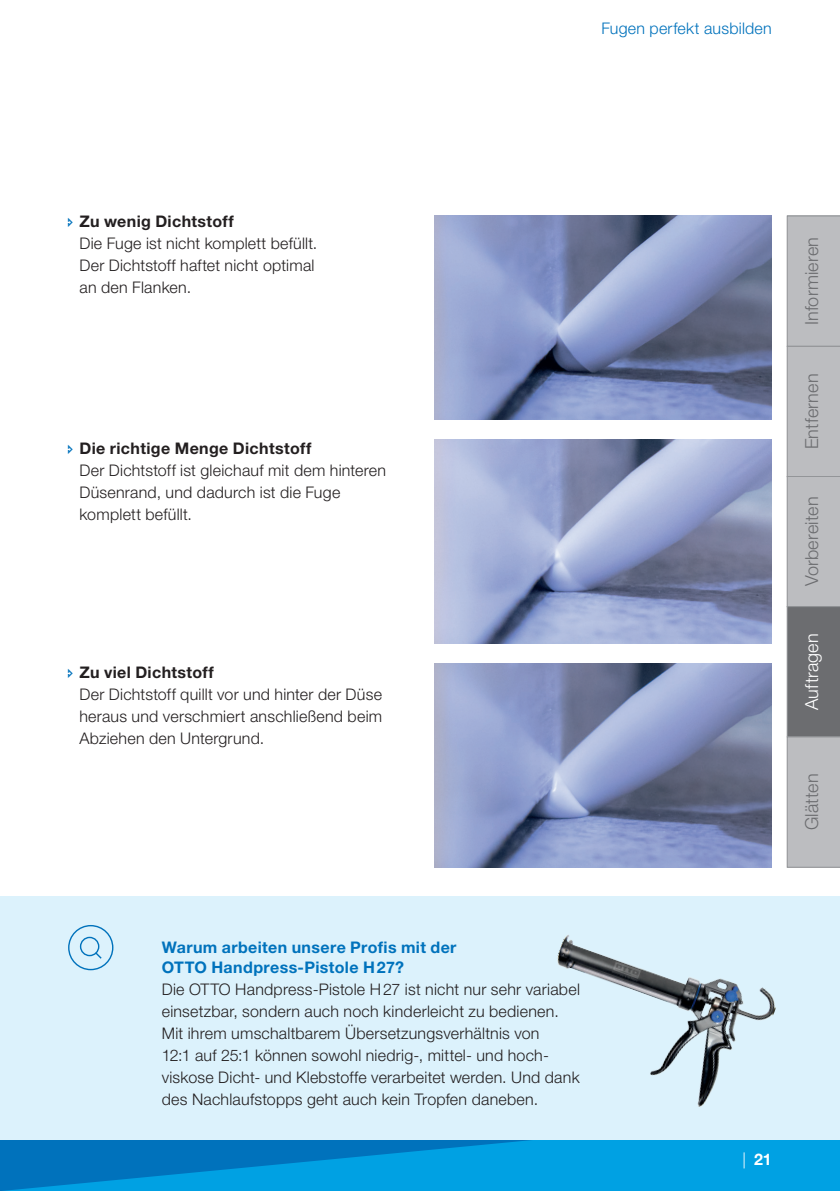
<style>
.page{position:relative;width:840px;height:1191px;background:#fff}
.page>*{position:absolute;margin:0;border:0;box-sizing:border-box;transform-origin:0 0}
.t1{font:300 18px "Helvetica Neue LT Pro";letter-spacing:.01em;color:#6c6d70}
.t2{font:300 18px "Helvetica Neue LT Pro";letter-spacing:.01em;color:#fff}
.t3{font:300 16px/22px "Helvetica Neue LT Pro";letter-spacing:.015em;color:#231f20}
.t4{font:700 16px "Helvetica Neue LT Pro";letter-spacing:.025em;color:#231f20}
.t5{font:700 16px/20px "Helvetica Neue LT Pro";letter-spacing:.025em;color:#0072bc}
.t6{font:300 16px "Helvetica Neue LT Pro";letter-spacing:.015em;color:#0072bc}
.t7{font:700 16px "Helvetica Neue LT Pro";color:#fff}
.s1{font-weight:300}
</style>
<div class="page">
<svg style="left:0;top:1140px;width:839px;height:51px;background:#0092d6"></svg>
<div style="left:0;top:896px;width:839px;height:244px;background:#dcf2fc"></div>
<div style="left:80px;top:936px;width:19px;height:20px;border:1px solid #0072bc;border-radius:50%"></div>
<svg style="left:94px;top:951px;width:8px;height:8px"></svg>
<div style="left:68px;top:925px;width:45px;height:45px;border:1px solid #0072bc;border-radius:50%"></div>
<img style="left:434px;top:439px;width:337px;height:204px">
<img style="left:434px;top:215px;width:337px;height:205px">
<img style="left:434px;top:663px;width:337px;height:204px">
<img style="left:557px;top:935px;width:219px;height:172px">
<svg style="left:786px;top:215px;width:53px;height:652px;background:#acadb0"></svg>
<p class="t6" style="left:601px;top:19px;width:172px">Fugen perfekt ausbilden</p>
<p class="t4" style="left:79px;top:211px;width:156px">Zu wenig Dichtstoff</p>
<p class="t3" style="left:79px;top:232px;width:239px">Die Fuge ist nicht komplett befüllt.<br>Der Dichtstoff haftet nicht optimal an den Flanken.</p>
<p class="t4" style="left:79px;top:438px;width:233px">Die richtige Menge Dichtstoff</p>
<p class="t3" style="left:79px;top:459px;width:308px">Der Dichtstoff ist gleichauf mit dem hinteren<br>Düsenrand, und dadurch ist die Fuge komplett befüllt.</p>
<p class="t4" style="left:79px;top:662px;width:136px">Zu viel Dichtstoff</p>
<p class="t3" style="left:79px;top:683px;width:304px;text-align:justify">Der Dichtstoff quillt vor und hinter der Düse heraus und verschmiert anschließend beim Abziehen den Untergrund.</p>
<p class="t5" style="left:162px;top:936px;width:296px">Warum arbeiten unsere Profis mit der<br>OTTO Handpress-Pistole H27?</p>
<p class="t3" style="left:162px;top:978px;width:419px">Die OTTO Handpress-Pistole H27 ist nicht nur sehr variabel einsetzbar, sondern auch noch kinderleicht zu bedienen.<br>Mit ihrem umschaltbarem Übersetzungsverhältnis von<br>12:1 auf 25:1 können sowohl niedrig-, mittel- und hoch&shy;viskose Dicht- und Klebstoffe verarbeitet werden. Und dank des Nachlaufstopps geht auch kein Tropfen daneben.</p>
<p class="t1" style="left:800px;top:325px;width:89px;rotate:-90deg">Informieren</p>
<p class="t1" style="left:800px;top:449px;width:77px;rotate:-90deg">Entfernen</p>
<p class="t1" style="left:800px;top:586px;width:91px;rotate:-90deg">Vorbereiten</p>
<p class="t2" style="left:800px;top:710px;width:78px;rotate:-90deg">Auftragen</p>
<p class="t1" style="left:800px;top:830px;width:58px;rotate:-90deg">Glätten</p>
<p class="t7" style="left:742px;top:1149px;width:31px"><span class="s1">|</span> 21</p>
</div>
